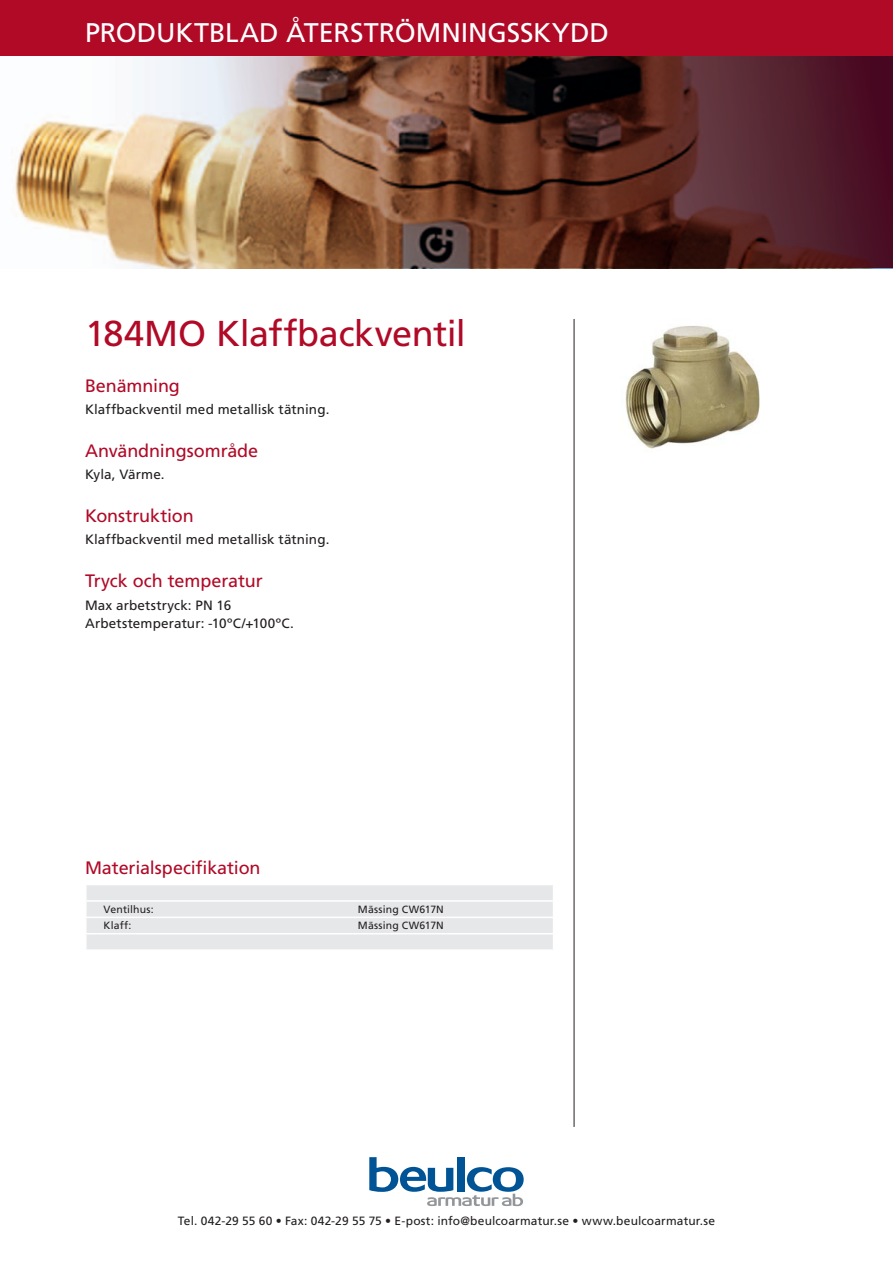
<style>
.page{position:relative;width:893px;height:1263px;background:#fff}
.page>*{position:absolute;margin:0;border:0;box-sizing:border-box;transform-origin:0 0}
.Artikelgrupp{font:36px "Frutiger LT Std";letter-spacing:-.01em;color:#b00a27}
.Produktgruppsrubrik{font:27px "Frutiger LT Std";letter-spacing:-.005em;color:#fff}
.Mellanrubrik{font:18px "Frutiger LT Std";letter-spacing:-.005em;color:#b00a27}
.Materialspecrubrik{font:18px "Frutiger LT Std";letter-spacing:-.01em;color:#b00a27}
.Brödtext{font:13.5px "Frutiger LT Std";letter-spacing:.01em;color:#231f20}
.Adresstext{font:12px "Frutiger LT Std";letter-spacing:.01em;color:#231f20}
.MaterialspecText{font:10.5px "Frutiger LT Std";letter-spacing:.015em;color:#231f20}
</style>
<div class="page">
<img style="left:0;top:55px;width:893px;height:213px">
<div style="left:0;top:0;width:893px;height:55px;background:#b00a27"></div>
<svg style="left:369px;top:1157px;width:155px;height:49px"></svg>
<hr style="left:574px;top:319px;width:1px;height:808px;background:#231f20">
<svg style="left:86px;top:885px;width:467px;height:64px;background:#e7e8ea"></svg>
<img style="left:625px;top:326px;width:135px;height:123px">
<p class="Produktgruppsrubrik" style="left:85px;top:16px;width:504px">PRODUKTBLAD Återströmningsskydd</p>
<p class="Artikelgrupp" style="left:85px;top:312px;width:382px">184M O Klaffbackventil</p>
<p class="Mellanrubrik" style="left:85px;top:375px;width:96px">Benämning</p>
<p class="Brödtext" style="left:85px;top:402px;width:246px">Klaffbackventil med metallisk tätning.</p>
<p class="Mellanrubrik" style="left:85px;top:440px;width:175px">Användningsområde</p>
<p class="Brödtext" style="left:85px;top:467px;width:81px">Kyla, Värme.</p>
<p class="Mellanrubrik" style="left:85px;top:505px;width:110px">Konstruktion</p>
<p class="Brödtext" style="left:85px;top:532px;width:246px">Klaffbackventil med metallisk tätning.</p>
<p class="Mellanrubrik" style="left:85px;top:570px;width:179px">Tryck och temperatur</p>
<p class="Brödtext" style="left:85px;top:597px;width:148px">M ax arbetstryck: PN 16</p>
<p class="Brödtext" style="left:85px;top:615px;width:210px">Arbetstemperatur: -10ºC/+100ºC.</p>
<p class="Materialspecrubrik" style="left:85px;top:857px;width:177px">M aterialspecifikation</p>
<p class="MaterialspecText" style="left:104px;top:903px;width:52px">Ventilhus:</p>
<p class="MaterialspecText" style="left:358px;top:903px;width:86px">Mässing CW617N</p>
<p class="MaterialspecText" style="left:104px;top:920px;width:29px">Klaff:</p>
<p class="MaterialspecText" style="left:358px;top:920px;width:86px">Mässing CW617N</p>
<p class="Adresstext" style="left:178px;top:1214px;width:539px">Tel. 042-29 55 60 • Fax: 042-29 55 75 • E-post: info@beulcoarmatur.se • www.beulcoarmatur.se</p>
</div>
